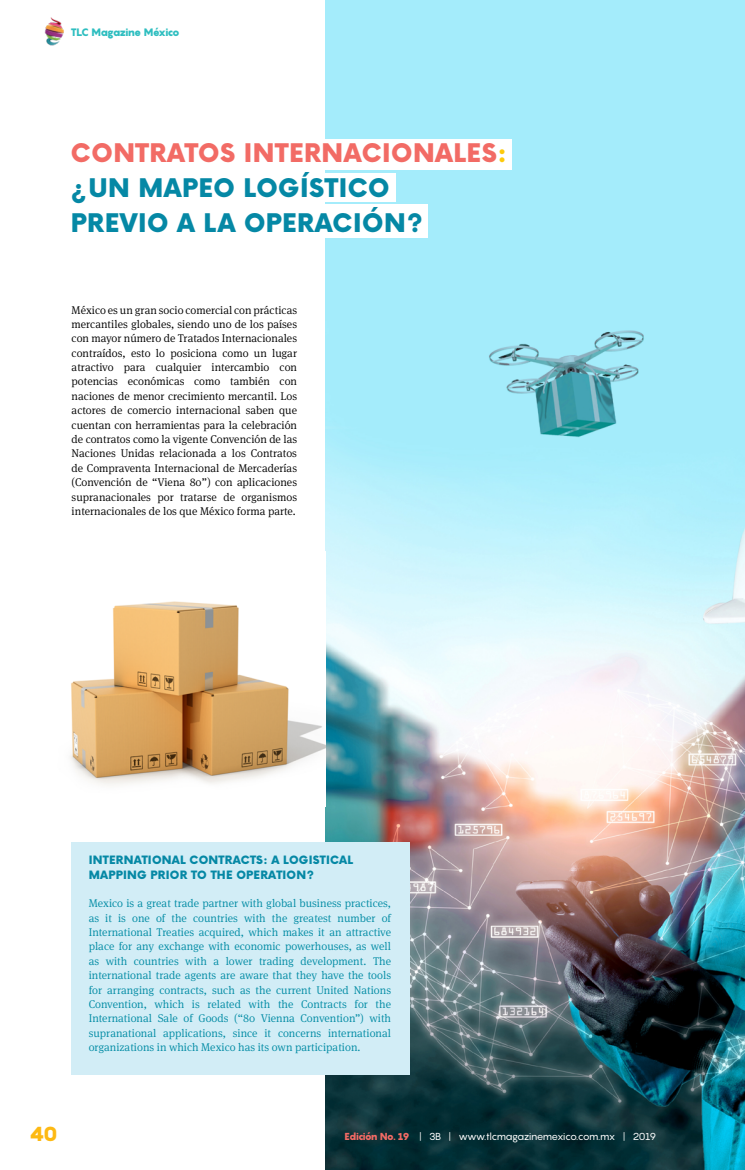
<style>
.page{position:relative;width:745px;height:1170px;background:#fff}
.page>*{position:absolute;margin:0;border:0;box-sizing:border-box;transform-origin:0 0}
.t1{font:900 25px/35px "Now";letter-spacing:.02em;color:#0588a5}
.t2{font:900 20px "Pangram";color:#fdb913}
.t3{font:300 11.25px/14.4px "Meta Serif Pro";color:#000;text-align:justify}
.t4{font:300 11.25px/14.4px "Meta Serif Pro";color:#008ba4;text-align:justify}
.t5{font:900 11.25px/15px "Now";letter-spacing:.02em;color:#0588a5}
.t6{font:900 10.62px "Pangram";letter-spacing:-.09em;color:#2ebec0}
.t7{font:10px "Pangram";letter-spacing:-.06em;color:#fff}
.s1{color:#f26b65}
.s2{color:#fdca0b}
.s3{font-weight:900;color:#f26b65}
</style>
<div class="page">
<img style="left:326px;top:0;width:418px;height:1169px">
<div style="left:71px;top:841px;width:338px;height:233px;background:#d2edf6"></div>
<div style="left:261px;top:139px;width:250px;height:31px;background:#fff"></div>
<div style="left:275px;top:173px;width:120px;height:28px;background:#fff"></div>
<div style="left:272px;top:204px;width:156px;height:34px;background:#fff"></div>
<img style="left:70px;top:601px;width:256px;height:184px">
<img style="left:484px;top:295px;width:189px;height:211px">
<img style="left:44px;top:17px;width:20px;height:29px">
<p class="t6" style="left:70px;top:25px;width:111px">TLC Magazine México</p>
<h1 class="t1" style="left:71px;top:135px;width:437px"><span class="s1">CONTRATOS INTERNACIONALES</span><span class="s2">: </span>¿UN MAPEO LOGÍSTICO<br>PREVIO A LA OPERACIÓN?</h1>
<p class="t3" style="left:72px;top:302px;width:227px">México es un gran socio comercial con prácticas mercantiles globales, siendo uno de los países con mayor número de Tratados Internacionales contraídos, esto lo posiciona como un lugar atractivo para cualquier intercambio con potencias económicas como también con naciones de menor crecimiento mercantil. Los actores de comercio internacional saben que cuentan con herramientas para la celebración de contratos como la vigente Convención de las Naciones Unidas relacionada a los Contratos de Compraventa Internacional de Mercaderías (Convención de “Viena 80”) con aplicaciones supranacionales por tratarse de organismos internacionales de los que México forma parte.</p>
<p class="t5" style="left:89px;top:851px;width:266px">INTERNATIONAL CONTRACTS: A LOGISTICAL<br>MAPPING PRIOR TO THE OPERATION?</p>
<p class="t4" style="left:89px;top:895px;width:304px">Mexico is a great trade partner with global business practices, as it is one of the countries with the greatest number of International Treaties acquired, which makes it an attractive place for any exchange with economic powerhouses, as well as with countries with a lower trading development. The international trade agents are aware that they have the tools for arranging contracts, such as the current United Nations Convention, which is related with the Contracts for the International Sale of Goods (“80 Vienna Convention”) with supranational applications, since it concerns international organizations in which Mexico has its own participation.</p>
<h2 class="t2" style="left:29px;top:1119px;width:29px">40</h2>
<p class="t7" style="left:344px;top:1129px;width:313px"><span class="s3">Edición No. 19</span> | 3B | www.tlcmagazinemexico.com.mx | 2019</p>
</div>
